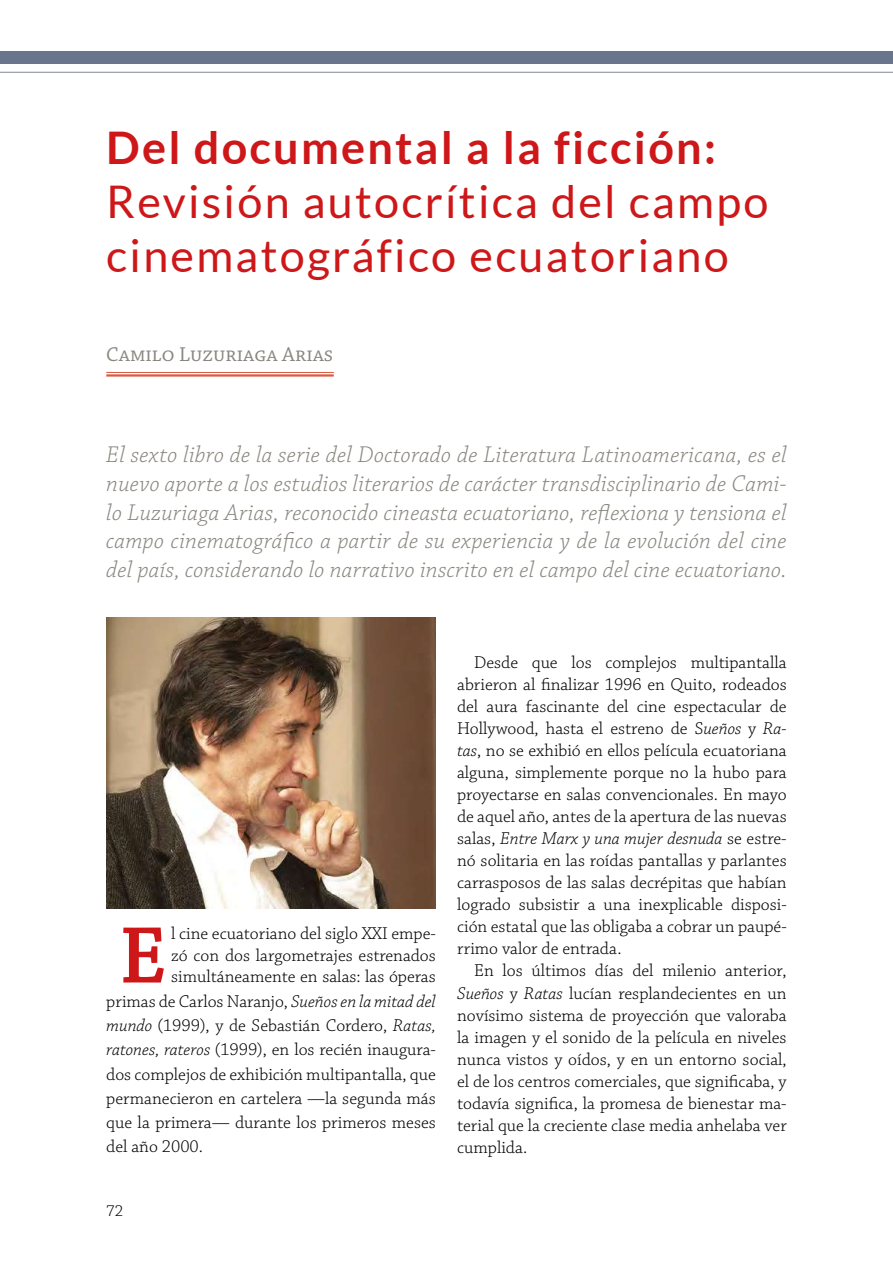
<style>
.page{position:relative;width:893px;height:1263px;background:#fff}
.page>*{position:absolute;margin:0;border:0;box-sizing:border-box;transform-origin:0 0}
.t1{font:600 84.45px "Chaparral Pro";color:#cd1719}
.t2{font:45px/54px "Lato";letter-spacing:.05em;color:#cd1719}
.t3{font:700 45px "Lato";letter-spacing:.05em;color:#cd1719}
.t4{font:italic 300 24px/28.8px "Chaparral Pro";letter-spacing:.01em;color:#89867f;text-align:justify}
.t5{font:21px "Chaparral Pro";color:#89867f}
.t6{font:300 18px/22px "Chaparral Pro";color:#000;text-align:justify}
.t7{font:300 16.5px "Chaparral Pro";color:#000}
.s1{font-style:italic}
</style>
<div class="page">
<hr style="left:0;top:72px;width:893px;height:1px;background:#8f94a7">
<div style="left:0;top:51px;width:893px;height:13px;background:#68758d"></div>
<hr style="left:106px;top:372px;width:228px;height:1px;background:#da5b42">
<hr style="left:106px;top:374px;width:228px;height:3px;background:#da5b42">
<img style="left:106px;top:617px;width:330px;height:292px">
<h2 class="t3" style="left:106px;top:122px;width:611px">Del documental a la ficción:</h2>
<h2 class="t2" style="left:106px;top:174px;width:664px">Revisión autocrítica del campo cinematográfico ecuatoriano</h2>
<p class="t5" style="left:106px;top:342px;width:229px">Camilo Luzuriaga Arias</p>
<p class="t4" style="left:106px;top:441px;width:682px">El sexto libro de la serie del Doctorado de Literatura Latinoamericana, es el nuevo aporte a los estudios literarios de carácter transdisciplinario de Cami&shy;lo Luzuriaga Arias, reconocido cineasta ecuatoriano, reflexiona y tensiona el campo cinematográfico a partir de su experiencia y de la evolución del cine del país, considerando lo narrativo inscrito en el campo del cine ecuatoriano.</p>
<h1 class="t1" style="left:119px;top:908px;width:49px">E</h1>
<p class="t6" style="left:171px;top:923px;width:266px;line-height:21.6px">l cine ecuatoriano del siglo XXI empe&shy;zó con dos largometrajes estrenados simultáneamente en salas: las óperas</p>
<p class="t6" style="left:106px;top:990px;width:331px;line-height:24.3px">primas de Carlos Naranjo, <span class="s1">Sueños en la mitad del mundo</span> (1999), y de Sebastián Cordero, <span class="s1">Ratas, ratones, rateros</span> (1999), en los recién inaugura&shy;dos complejos de exhibición multipantalla, que permanecieron en cartelera —la segunda más que la primera— durante los primeros meses del año 2000.</p>
<p class="t7" style="left:106px;top:1202px;width:18px">72</p>
<p class="t6" style="left:457px;top:652px;width:331px;text-indent:17px">Desde que los complejos multipantalla abrieron al finalizar 1996 en Quito, rodeados del aura fascinante del cine espectacular de Hollywood, hasta el estreno de S<span class="s1">ueños</span> y <span class="s1">Ra&shy;tas</span>, no se exhibió en ellos película ecuatoriana alguna, simplemente porque no la hubo para proyectarse en salas convencionales. En mayo de aquel año, antes de la apertura de las nuevas salas, <span class="s1">Entre Marx y una mujer desnuda</span> se estre&shy;nó solitaria en las roídas pantallas y parlantes carrasposos de las salas decrépitas que habían logrado subsistir a una inexplicable disposi&shy;ción estatal que las obligaba a cobrar un paupé&shy;rrimo valor de entrada.</p>
<p class="t6" style="left:457px;top:960px;width:331px;text-indent:17px">En los últimos días del milenio anterior, <span class="s1">Sueños</span> y <span class="s1">Ratas</span> lucían resplandecientes en un novísimo sistema de proyección que valoraba la imagen y el sonido de la película en niveles nunca vistos y oídos, y en un entorno social, el de los centros comerciales, que significaba, y todavía significa, la promesa de bienestar ma&shy;terial que la creciente clase media anhelaba ver cumplida.</p>
</div>
